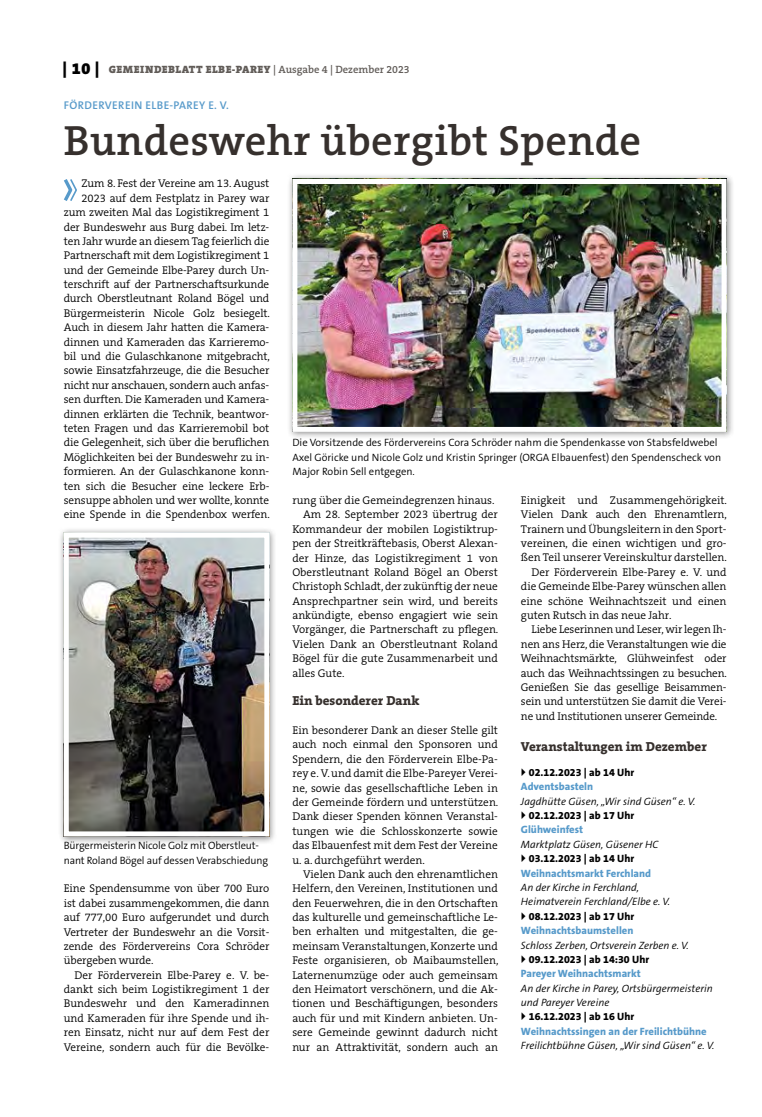
<style>
.page{position:relative;width:762px;height:1117px;background:#fff}
.page>*{position:absolute;margin:0;border:0;box-sizing:border-box;transform-origin:0 0}
.t1{font:600 42.5px "The Serif B W6";letter-spacing:.01em;color:#36302d}
.t2{font:800 13.12px "The Serif B W8";color:#36302d}
.t3{font:300 11.25px/14.4px "The Serif B W4";letter-spacing:-.01em;color:#000;text-align:justify}
.t4{font:600 11.25px "The Sans B W6";letter-spacing:.035em;color:#579aca}
.t5{font:300 10.62px/14.4px "The Sans B W4";color:#000}
.t6{font:italic 300 10.62px/14.4px "The Sans B W4";color:#000}
.t7{font:800 10.62px "The Sans B W8";color:#579aca}
.t8{font:800 10.62px "The Sans B W8";color:#000}
.t9{font:900 10.62px "The Serif B W9";letter-spacing:.045em;color:#615c58}
.s1{font-size:16.25px;color:#000}
.s2{font-family:"The Serif B W6";font-weight:600}
</style>
<div class="page">
<svg style="left:64px;top:179px;width:13px;height:22px"></svg>
<div style="left:287px;top:173px;width:447px;height:266px;background:#000;opacity:.45"></div>
<img style="left:298px;top:185px;width:422px;height:241px">
<div style="left:292px;top:179px;width:434px;height:253px;border:5px solid #fff"></div>
<div style="left:58px;top:526px;width:219px;height:318px;background:#000;opacity:.45"></div>
<img style="left:70px;top:538px;width:193px;height:292px">
<div style="left:64px;top:532px;width:205px;height:304px;border:5px solid #fff"></div>
<p class="t9" style="left:63px;top:63px;width:349px"><span class="s1">| 10 |</span> GEMEINDEBLATT ELBE-PAREY <span class="s2">| Ausgabe 4 | Dezember 2023</span></p>
<p class="t4" style="left:64px;top:98px;width:166px">FÖRDERVEREIN ELBE-PAREY E. V.</p>
<h1 class="t1" style="left:64px;top:113px;width:579px">Bundeswehr übergibt Spende</h1>
<p class="t3" style="left:64px;top:176px;width:208px;text-align:right">Zum 8. Fest der Vereine am 13. August 2023 auf dem Festplatz in Parey war zum zweiten Mal das Logistikregiment 1 der Bundeswehr aus Burg dabei. Im letz&shy;ten Jahr wurde an diesem Tag feierlich die Partnerschaft mit dem Logistikregiment 1 und der Gemeinde Elbe-Parey durch Un&shy;terschrift auf der Partnerschaftsurkunde durch Oberstleutnant Roland Bögel und Bürgermeisterin Nicole Golz besiegelt.<br>Auch in diesem Jahr hatten die Kamera&shy;dinnen und Kameraden das Karrieremo&shy;bil und die Gulaschkanone mitgebracht, sowie Einsatzfahrzeuge, die die Besucher nicht nur anschauen, sondern auch anfas&shy;sen durften. Die Kameraden und Kamera&shy;dinnen erklärten die Technik, beantwor&shy;teten Fragen und das Karrieremobil bot die Gelegenheit, sich über die beruflichen Möglichkeiten bei der Bundeswehr zu in&shy;formieren. An der Gulaschkanone konn&shy;ten sich die Besucher eine leckere Erb&shy;sensuppe abholen und wer wollte, konnte eine Spende in die Spendenbox werfen.</p>
<p class="t5" style="left:292px;top:435px;width:430px">Die Vorsitzende des Fördervereins Cora Schröder nahm die Spendenkasse von Stabsfeldwebel<br>Axel Göricke und Nicole Golz und Kristin Springer (ORGA Elbauenfest) den Spendenscheck von<br>Major Robin Sell entgegen.</p>
<p class="t3" style="left:521px;top:493px;width:207px">Einigkeit und Zusammengehörigkeit.</p>
<p class="t3" style="left:521px;top:507px;width:207px">Vielen Dank auch den Ehrenamtlern,</p>
<p class="t3" style="left:521px;top:521px;width:207px">Trainern und Übungsleitern in den Sport-</p>
<p class="t3" style="left:521px;top:536px;width:207px">vereinen, die einen wichtigen und gro-</p>
<p class="t3" style="left:521px;top:550px;width:207px">ßen Teil unserer Vereinskultur darstellen.</p>
<p class="t3" style="left:531px;top:564px;width:196px">Der Förderverein Elbe-Parey e. V. und</p>
<p class="t3" style="left:521px;top:579px;width:207px">die Gemeinde Elbe-Parey wünschen allen</p>
<p class="t3" style="left:521px;top:593px;width:207px">eine schöne Weihnachtszeit und einen</p>
<p class="t3" style="left:521px;top:608px;width:152px">guten Rutsch in das neue Jahr.</p>
<p class="t3" style="left:531px;top:622px;width:196px">Liebe Leserinnen und Leser, wir legen Ih-</p>
<p class="t3" style="left:521px;top:636px;width:207px">nen ans Herz, die Veranstaltungen wie die</p>
<p class="t3" style="left:521px;top:651px;width:207px">Weihnachtsmärkte, Glühweinfest oder</p>
<p class="t3" style="left:521px;top:665px;width:207px">auch das Weihnachtssingen zu besuchen.</p>
<p class="t3" style="left:521px;top:679px;width:207px">Genießen Sie das gesellige Beisammen-</p>
<p class="t3" style="left:521px;top:694px;width:207px">sein und unterstützen Sie damit die Verei-</p>
<p class="t3" style="left:521px;top:708px;width:198px">ne und Institutionen unserer Gemeinde.</p>
<p class="t2" style="left:521px;top:737px;width:187px">Veranstaltungen im Dezember</p>
<p class="t8" style="left:529px;top:765px;width:107px">02.12.2023 | ab 14 Uhr</p>
<p class="t7" style="left:521px;top:779px;width:74px">Adventsbasteln</p>
<p class="t6" style="left:521px;top:794px;width:176px">Jagdhütte Güsen, „Wir sind Güsen“ e. V.</p>
<p class="t8" style="left:529px;top:808px;width:107px">02.12.2023 | ab 17 Uhr</p>
<p class="t7" style="left:521px;top:822px;width:64px">Glühweinfest</p>
<p class="t6" style="left:521px;top:837px;width:139px">Marktplatz Güsen, Güsener HC</p>
<p class="t8" style="left:529px;top:851px;width:107px">03.12.2023 | ab 14 Uhr</p>
<p class="t7" style="left:521px;top:865px;width:132px">Weihnachtsmarkt Ferchland</p>
<p class="t6" style="left:521px;top:880px;width:151px">An der Kirche in Ferchland,<br>Heimatverein Ferchland/Elbe e. V.</p>
<p class="t8" style="left:529px;top:909px;width:107px">08.12.2023 | ab 17 Uhr</p>
<p class="t7" style="left:521px;top:923px;width:114px">Weihnachtsbaumstellen</p>
<p class="t6" style="left:521px;top:937px;width:169px">Schloss Zerben, Ortsverein Zerben e. V.</p>
<p class="t8" style="left:529px;top:952px;width:122px">09.12.2023 | ab 14:30 Uhr</p>
<p class="t7" style="left:521px;top:966px;width:121px">Pareyer Weihnachtsmarkt</p>
<p class="t6" style="left:521px;top:980px;width:193px">An der Kirche in Parey, Ortsbürgermeisterin und Pareyer Vereine</p>
<p class="t8" style="left:529px;top:1009px;width:107px">16.12.2023 | ab 16 Uhr</p>
<p class="t7" style="left:521px;top:1024px;width:187px">Weihnachtssingen an der Freilichtbühne</p>
<p class="t6" style="left:521px;top:1038px;width:195px">Freilichtbühne Güsen, „Wir sind Güsen“ e. V.</p>
<p class="t3" style="left:292px;top:493px;width:204px">rung über die Gemeindegrenzen hinaus.</p>
<p class="t3" style="left:303px;top:507px;width:196px">Am 28. September 2023 übertrug der</p>
<p class="t3" style="left:292px;top:521px;width:207px">Kommandeur der mobilen Logistiktrup-</p>
<p class="t3" style="left:292px;top:536px;width:207px">pen der Streitkräftebasis, Oberst Alexan-</p>
<p class="t3" style="left:292px;top:550px;width:207px">der Hinze, das Logistikregiment 1 von</p>
<p class="t3" style="left:292px;top:565px;width:207px">Oberstleutnant Roland Bögel an Oberst</p>
<p class="t3" style="left:292px;top:579px;width:207px">Christoph Schladt, der zukünftig der neue</p>
<p class="t3" style="left:292px;top:593px;width:207px">Ansprechpartner sein wird, und bereits</p>
<p class="t3" style="left:292px;top:608px;width:207px">ankündigte, ebenso engagiert wie sein</p>
<p class="t3" style="left:292px;top:622px;width:207px">Vorgänger, die Partnerschaft zu pflegen.</p>
<p class="t3" style="left:292px;top:636px;width:207px">Vielen Dank an Oberstleutnant Roland</p>
<p class="t3" style="left:292px;top:651px;width:207px">Bögel für die gute Zusammenarbeit und</p>
<p class="t3" style="left:292px;top:665px;width:54px">alles Gute.</p>
<p class="t2" style="left:292px;top:691px;width:128px">Ein besonderer Dank</p>
<p class="t3" style="left:292px;top:723px;width:207px">Ein besonderer Dank an dieser Stelle gilt auch noch einmal den Sponsoren und Spendern, die den Förderverein Elbe-Pa&shy;rey e. V. und damit die Elbe-Pareyer Verei&shy;ne, sowie das gesellschaftliche Leben in der Gemeinde fördern und unterstützen.<br>Dank dieser Spenden können Veranstal&shy;tungen wie die Schlosskonzerte sowie das Elbauenfest mit dem Fest der Vereine u. a. durchgeführt werden.</p>
<p class="t3" style="left:292px;top:866px;width:208px;text-indent:11px">Vielen Dank auch den ehrenamtlichen Helfern, den Vereinen, Institutionen und den Feuerwehren, die in den Ortschaften das kulturelle und gemeinschaftliche Le&shy;ben erhalten und mitgestalten, die ge&shy;meinsam Veranstaltungen, Konzerte und Feste organisieren, ob Maibaumstellen, Laternenumzüge oder auch gemeinsam den Heimatort verschönern, und die Ak&shy;tionen und Beschäftigungen, besonders auch für und mit Kindern anbieten. Un&shy;sere Gemeinde gewinnt dadurch nicht nur an Attraktivität, sondern auch an</p>
<p class="t5" style="left:64px;top:838px;width:206px">Bürgermeisterin Nicole Golz mit Oberstleut&shy;nant Roland Bögel auf dessen Verabschiedung</p>
<p class="t3" style="left:64px;top:881px;width:207px">Eine Spendensumme von über 700 Euro ist dabei zusammengekommen, die dann auf 777,00 Euro aufgerundet und durch Vertreter der Bundeswehr an die Vorsit&shy;zende des Fördervereins Cora Schröder übergeben wurde.</p>
<p class="t3" style="left:64px;top:967px;width:207px;text-indent:11px">Der Förderverein Elbe-Parey e. V. be&shy;dankt sich beim Logistikregiment 1 der Bundeswehr und den Kameradinnen und Kameraden für ihre Spende und ih&shy;ren Einsatz, nicht nur auf dem Fest der Vereine, sondern auch für die Bevölke-</p>
</div>
